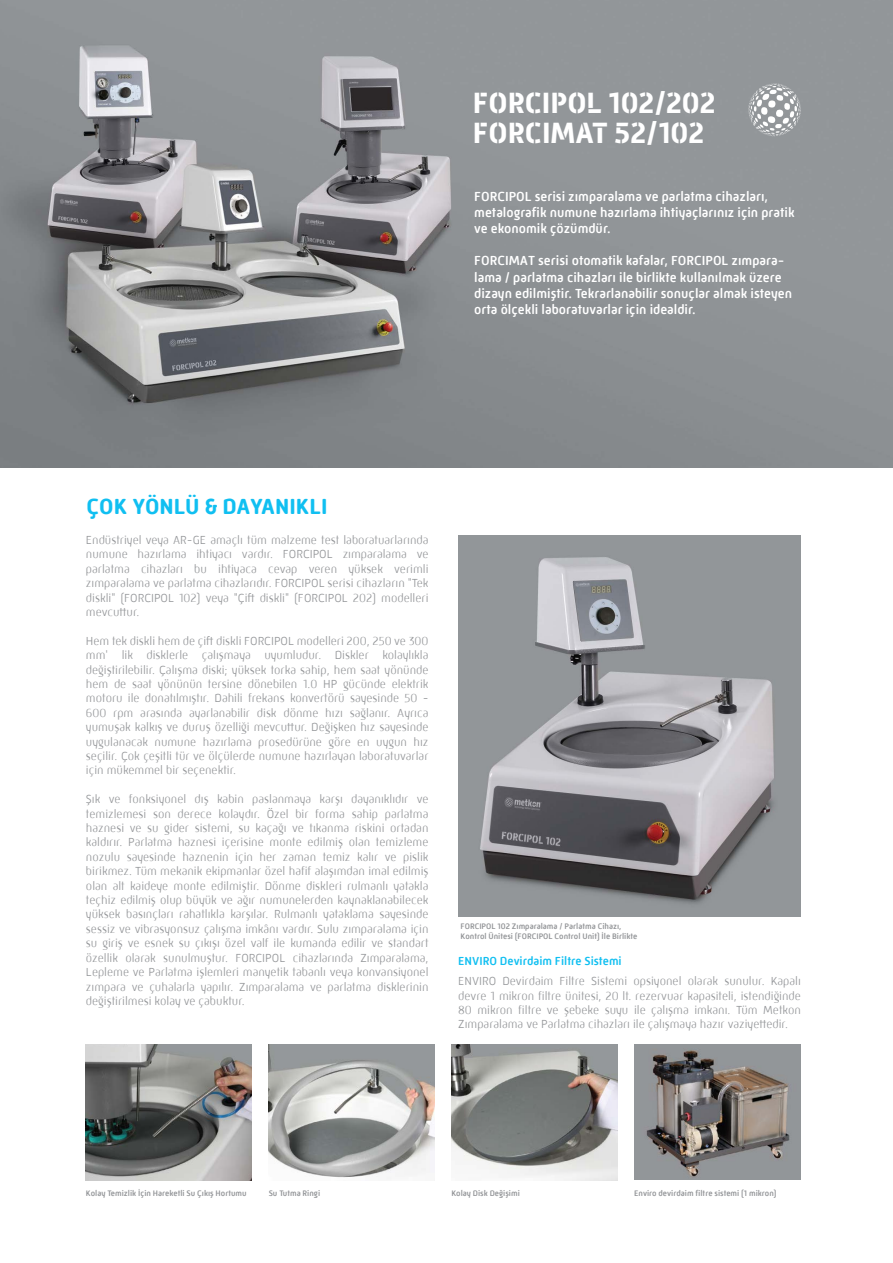
<style>
.page{position:relative;width:893px;height:1263px;background:#fff}
.page>*{position:absolute;margin:0;border:0;box-sizing:border-box;transform-origin:0 0}
.t1{font:700 30px/30px "Mic 32 New Stencil";color:#fff}
.t2{font:700 22.5px "Mic 32 New Rounded W00";color:#10bff1}
.t3{font:500 13.5px/16.2px "Mic 32 New Rounded W00";color:#fff}
.t4{font:300 12px/14.4px "Mic 32 New Rounded W00";color:#939598;text-align:justify}
.t5{font:500 12px "Mic 32 New Rounded W00";color:#10bff1}
.t6{font:500 8.25px/9.9px "Mic 32 New Rounded W00";color:#939598}
</style>
<div class="page">
<img style="left:0;top:0;width:893px;height:468px">
<svg style="left:748px;top:83px;width:54px;height:54px"></svg>
<img style="left:458px;top:535px;width:343px;height:381px">
<img style="left:269px;top:1045px;width:166px;height:133px">
<img style="left:451px;top:1045px;width:166px;height:136px">
<img style="left:634px;top:1045px;width:166px;height:135px">
<img style="left:86px;top:1045px;width:166px;height:136px">
<h1 class="t1" style="left:473px;top:88px;width:244px">FORCIPOL 102/202<br>FORCIMAT 52/102</h1>
<p class="t3" style="left:474px;top:188px;width:322px">FORCIPOL serisi zımparalama ve parlatma cihazları, metalografik numune hazırlama ihtiyaçlarınız için pratik ve ekonomik çözümdür.</p>
<p class="t3" style="left:474px;top:253px;width:319px">FORCIMAT serisi otomatik kafalar, FORCIPOL zımpara&shy;lama / parlatma cihazları ile birlikte kullanılmak üzere dizayn edilmiştir. Tekrarlanabilir sonuçlar almak isteyen orta ölçekli laboratuvarlar için idealdir.</p>
<h2 class="t2" style="left:86px;top:493px;width:243px">ÇOK YÖNLÜ &amp; DAYANIKLI</h2>
<p class="t4" style="left:86px;top:533px;width:344px">Endüstriyel veya AR-GE amaçlı tüm malzeme test laboratuarlarında numune hazırlama ihtiyacı vardır. FORCIPOL zımparalama ve parlatma cihazları bu ihtiyaca cevap veren yüksek verimli zımparalama ve parlatma cihazlarıdır. FORCIPOL serisi cihazların "Tek diskli" (FORCIPOL 102) veya "Çift diskli" (FORCIPOL 202) modelleri mevcuttur.</p>
<p class="t4" style="left:86px;top:633px;width:344px">Hem tek diskli hem de çift diskli FORCIPOL modelleri 200, 250 ve 300 mm' lik disklerle çalışmaya uyumludur. Diskler kolaylıkla değiştirilebilir. Çalışma diski; yüksek torka sahip, hem saat yönünde hem de saat yönünün tersine dönebilen 1.0 HP gücünde elektrik motoru ile donatılmıştır. Dahili frekans konvertörü sayesinde 50 - 600 rpm arasında ayarlanabilir disk dönme hızı sağlanır. Ayrıca yumuşak kalkış ve duruş özelliği mevcuttur. Değişken hız sayesinde uygulanacak numune hazırlama prosedürüne göre en uygun hız seçilir. Çok çeşitli tür ve ölçülerde numune hazırlayan laboratuvarlar için mükemmel bir seçenektir.</p>
<p class="t4" style="left:86px;top:792px;width:344px">Şık ve fonksiyonel dış kabin paslanmaya karşı dayanıklıdır ve temizlemesi son derece kolaydır. Özel bir forma sahip parlatma haznesi ve su gider sistemi, su kaçağı ve tıkanma riskini ortadan kaldırır. Parlatma haznesi içerisine monte edilmiş olan temizleme nozulu sayesinde haznenin için her zaman temiz kalır ve pislik birikmez. Tüm mekanik ekipmanlar özel hafif alaşımdan imal edilmiş olan alt kaideye monte edilmiştir. Dönme diskleri rulmanlı yatakla teçhiz edilmiş olup büyük ve ağır numunelerden kaynaklanabilecek yüksek basınçları rahatlıkla karşılar. Rulmanlı yataklama sayesinde sessiz ve vibrasyonsuz çalışma imkânı vardır. Sulu zımparalama için su giriş ve esnek su çıkışı özel valf ile kumanda edilir ve standart özellik olarak sunulmuştur. FORCIPOL cihazlarında Zımparalama, Lepleme ve Parlatma işlemleri manyetik tabanlı veya konvansiyonel zımpara ve çuhalarla yapılır. Zımparalama ve parlatma disklerinin değiştirilmesi kolay ve çabuktur.</p>
<p class="t6" style="left:461px;top:921px;width:178px">FORCIPOL 102 Zımparalama / Parlatma Cihazı,<br>Kontrol Ünitesi (FORCIPOL Control Unit) İle Birlikte</p>
<p class="t5" style="left:458px;top:954px;width:165px">ENVIRO Devirdaim Filtre Sistemi</p>
<p class="t4" style="left:458px;top:974px;width:344px">ENVIRO Devirdaim Filtre Sistemi opsiyonel olarak sunulur. Kapalı devre 1 mikron filtre ünitesi, 20 lt. rezervuar kapasiteli, istendiğinde 80 mikron filtre ve şebeke suyu ile çalışma imkanı. Tüm Metkon Zımparalama ve Parlatma cihazları ile çalışmaya hazır vaziyettedir.</p>
<p class="t6" style="left:86px;top:1188px;width:162px">Kolay Temizlik İçin Hareketli Su Çıkış Hortumu</p>
<p class="t6" style="left:269px;top:1188px;width:53px">Su Tutma Ringi</p>
<p class="t6" style="left:451px;top:1188px;width:70px">Kolay Disk Değişimi</p>
<p class="t6" style="left:634px;top:1188px;width:144px">Enviro devirdaim filtre sistemi (1 mikron)</p>
</div>
